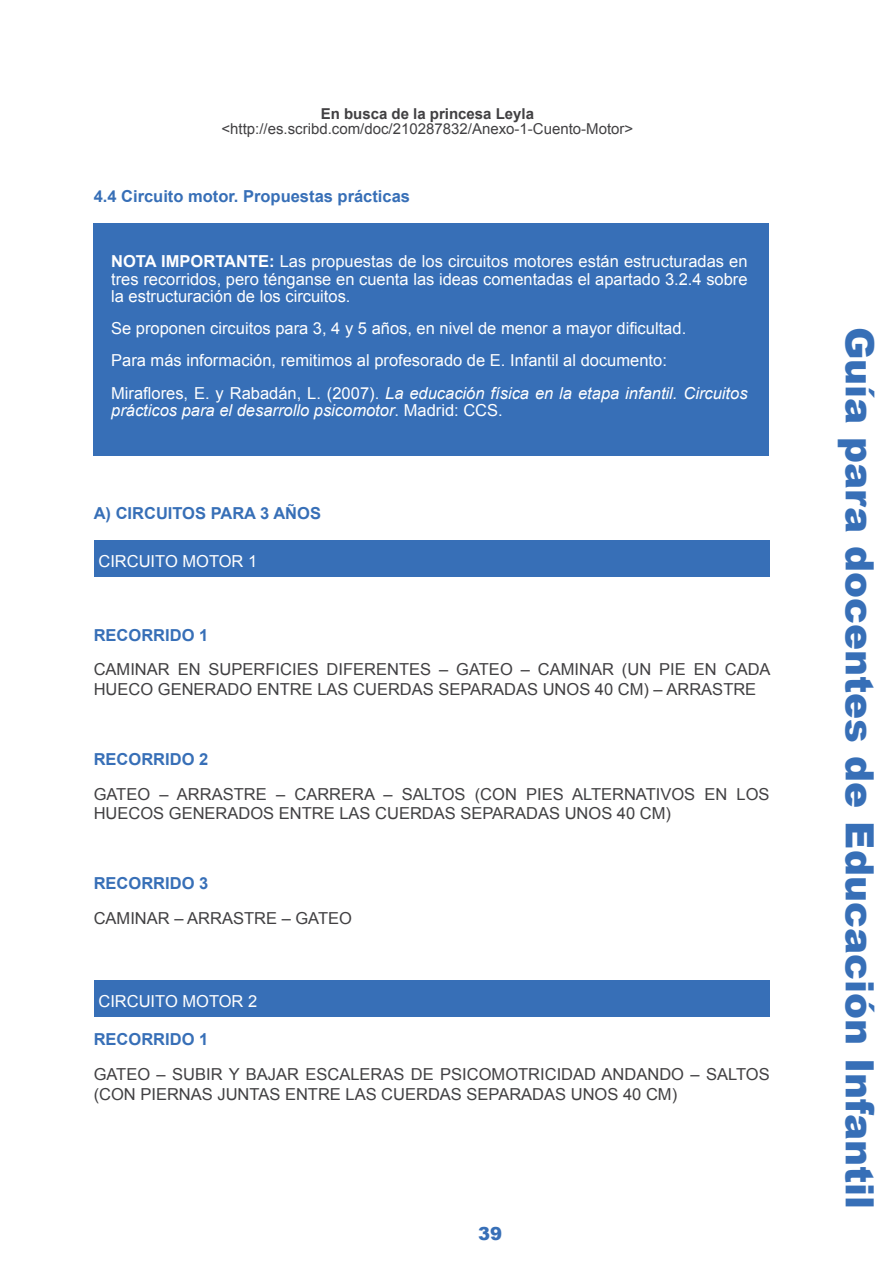
<style>
.page{position:relative;width:893px;height:1263px;background:#fff}
.page>*{position:absolute;margin:0;border:0;box-sizing:border-box;transform-origin:0 0}
.t1{font:900 39px "Arial";color:#376fb7}
.t2{font:900 18px "Arial";color:#376fb7}
.t3{font:16.5px/17.2px "Arial";color:#fff;text-align:justify}
.t4{font:16.5px/19.8px "Arial";color:#414042}
.t5{font:700 16.5px "Arial";color:#376fb7}
.t6{font:italic 16.5px "Arial";color:#fff}
.t7{font:15px "Arial";color:#414042}
.t8{font:700 15px "Arial";color:#414042}
.s1{font-weight:700}
.s2{font-style:italic}
.s3{font-style:normal}
</style>
<div class="page">
<div style="left:94px;top:223px;width:675px;height:232px;background:#376fb7"></div>
<div style="left:94px;top:540px;width:676px;height:37px;background:#376fb7"></div>
<div style="left:94px;top:979px;width:676px;height:37px;background:#376fb7"></div>
<p class="t8" style="left:321px;top:103px;width:215px">En busca de la princesa Leyla</p>
<p class="t7" style="left:221px;top:119px;width:413px">&lt;http://es.scribd.com/doc/210287832/Anexo-1-Cuento-Motor&gt;</p>
<p class="t5" style="left:94px;top:185px;width:318px">4.4 Circuito motor. Propuestas prácticas</p>
<p class="t3" style="left:111px;top:253px;width:638px"><span class="s1">NOTA IMPORTANTE:</span> Las propuestas de los circuitos motores están estructuradas en tres recorridos, pero ténganse en cuenta las ideas comentadas el apartado 3.2.4 sobre la estructuración de los circuitos.</p>
<p class="t3" style="left:111px;top:312px;width:638px;line-height:32.2px;text-align:left">Se proponen circuitos para 3, 4 y 5 años, en nivel de menor a mayor dificultad.<br>Para más información, remitimos al profesorado de E. Infantil al documento:<br>Miraflores, E. y Rabadán, L. (2007). <span class="s2">La educación física en la etapa infantil. Circuitos</span></p>
<p class="t6" style="left:111px;top:400px;width:393px">prácticos para el desarrollo psicomotor<span class="s3">. Madrid: CCS.</span></p>
<p class="t5" style="left:94px;top:502px;width:229px">A) CIRCUITOS PARA 3 AÑOS</p>
<p class="t3" style="left:98px;top:553px;width:160px">CIRCUITO MOTOR 1</p>
<p class="t5" style="left:94px;top:624px;width:116px">RECORRIDO 1</p>
<p class="t4" style="left:94px;top:660px;width:678px">CAMINAR EN SUPERFICIES DIFERENTES – GATEO – CAMINAR (UN PIE EN CADA<br>HUECO GENERADO ENTRE LAS CUERDAS SEPARADAS UNOS 40 CM) – ARRASTRE</p>
<p class="t5" style="left:94px;top:748px;width:116px">RECORRIDO 2</p>
<p class="t4" style="left:94px;top:784px;width:677px">GATEO – ARRASTRE – CARRERA – SALTOS (CON PIES ALTERNATIVOS EN LOS<br>HUECOS GENERADOS ENTRE LAS CUERDAS SEPARADAS UNOS 40 CM)</p>
<p class="t5" style="left:94px;top:872px;width:116px">RECORRIDO 3</p>
<p class="t4" style="left:94px;top:908px;width:260px">CAMINAR – ARRASTRE – GATEO</p>
<p class="t3" style="left:98px;top:992px;width:160px">CIRCUITO MOTOR 2</p>
<p class="t5" style="left:94px;top:1028px;width:116px">RECORRIDO 1</p>
<p class="t4" style="left:94px;top:1064px;width:677px">GATEO – SUBIR Y BAJAR ESCALERAS DE PSICOMOTRICIDAD ANDANDO – SALTOS (CON PIERNAS JUNTAS ENTRE LAS CUERDAS SEPARADAS UNOS 40 CM)</p>
<p class="t2" style="left:478px;top:1220px;width:26px">39</p>
<h1 class="t1" style="left:888px;top:327px;width:884px;rotate:90deg">Guía para docentes de Educación Infantil</h1>
</div>
